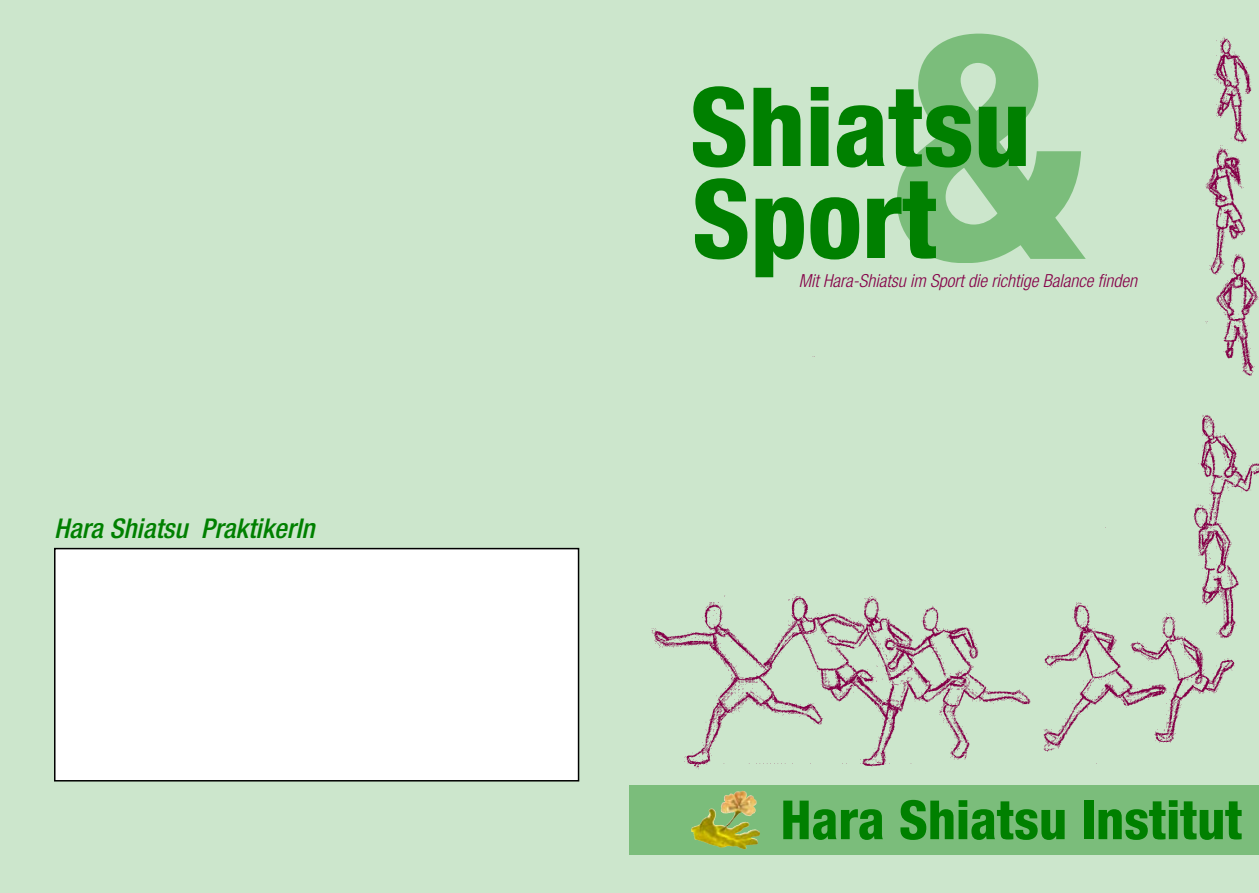
<style>
.page{position:relative;width:1259px;height:893px;background:#cce6cc}
.page>*{position:absolute;margin:0;border:0;box-sizing:border-box;transform-origin:0 0}
.t1{font:800 condensed 312.15px "Helvetica Neue";color:#008000}
.t2{font:800 condensed 109.5px "Helvetica Neue";color:#008000}
.t3{font:800 condensed 54px "Helvetica Neue";color:#008000}
.t4{font:italic 500 condensed 27.3px "Helvetica Neue";color:#008000}
.t5{font:italic 300 condensed 18px "Helvetica Neue";color:#850048}
</style>
<div class="page">
<img style="left:651px;top:36px;width:608px;height:734px">
<div style="left:629px;top:785px;width:630px;height:70px;background:#7bbd7b"></div>
<img style="left:710px;top:791px;width:32px;height:35px">
<div style="left:55px;top:549px;width:523px;height:232px;background:#fff"></div>
<div style="left:54px;top:548px;width:525px;height:233px;border:2px solid #000"></div>
<h3 class="t4" style="left:54px;top:512px;width:262px">Hara Shiatsu PraktikerIn</h3>
<h1 class="t1" style="left:890px;top:-45px;width:198px">&amp;</h1>
<h2 class="t2" style="left:690px;top:59px;width:342px">Shiatsu</h2>
<h2 class="t2" style="left:692px;top:151px;width:247px">Sport</h2>
<p class="t5" style="left:799px;top:270px;width:340px">Mit Hara-Shiatsu im Sport die richtige Balance finden</p>
<h3 class="t3" style="left:780px;top:786px;width:463px">Hara Shiatsu Institut</h3>
</div>
